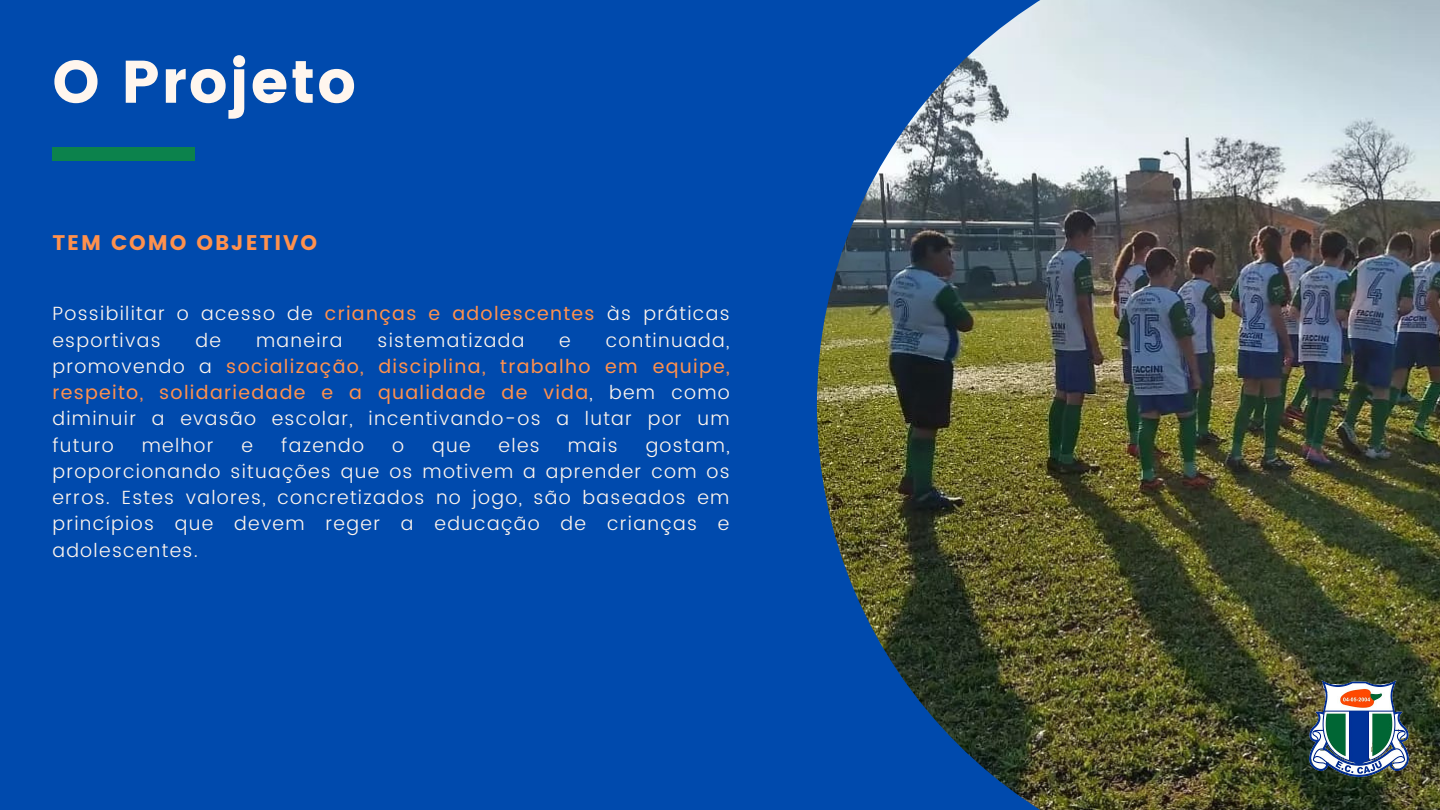
<style>
.page{position:relative;width:1440px;height:810px;background:#004aad}
.page>*{position:absolute;margin:0;border:0;box-sizing:border-box;transform-origin:0 0}
.t1{font:60px "Poppins";letter-spacing:.03em;color:#fff6ee}
.t2{font:21.1px "Poppins";letter-spacing:.09em;color:#ff914d}
.t3{font:300 19.1px/26.2px "Poppins";letter-spacing:.07em;color:#fff6ee;text-align:justify}
.s1{font-weight:400;color:#ff914d}
</style>
<div class="page">
<img style="left:817px;top:0;width:623px;height:810px">
<div style="left:52px;top:147px;width:143px;height:14px;background:#0c824c"></div>
<img style="left:1309px;top:681px;width:99px;height:96px">
<h1 class="t1" style="left:52px;top:47px;width:305px">O Projeto</h1>
<p class="t2" style="left:52px;top:230px;width:266px">TEM COMO OBJETIVO</p>
<p class="t3" style="left:52px;top:301px;width:679px">Possibilitar o acesso de <span class="s1">crianças e adolescentes</span> às práticas esportivas</p>
<p class="t3" style="left:52px;top:327px;width:679px;text-indent:553px">continuada, promovendo a <span class="s1">socialização, disciplina, trabalho em equipe, respeito, solidariedade e a qualidade de vida</span>, bem como diminuir a evasão escolar, incentivando-os a lutar por um futuro</p>
<p class="t3" style="left:196px;top:327px;width:27px">de</p>
<p class="t3" style="left:256px;top:327px;width:88px">maneira</p>
<p class="t3" style="left:378px;top:327px;width:148px">sistematizada</p>
<p class="t3" style="left:559px;top:327px;width:13px">e</p>
<p class="t3" style="left:142px;top:432px;width:73px">melhor</p>
<p class="t3" style="left:242px;top:432px;width:13px">e</p>
<p class="t3" style="left:281px;top:432px;width:85px">fazendo</p>
<p class="t3" style="left:392px;top:432px;width:13px">o</p>
<p class="t3" style="left:432px;top:432px;width:40px">que</p>
<p class="t3" style="left:499px;top:432px;width:43px">eles</p>
<p class="t3" style="left:568px;top:432px;width:51px">mais</p>
<p class="t3" style="left:52px;top:432px;width:679px;text-indent:593px">gostam, proporcionando situações que os motivem a aprender com os erros. Estes valores, concretizados no jogo, são baseados em princípios que devem reger a educação de crianças e adolescentes.</p>
</div>
